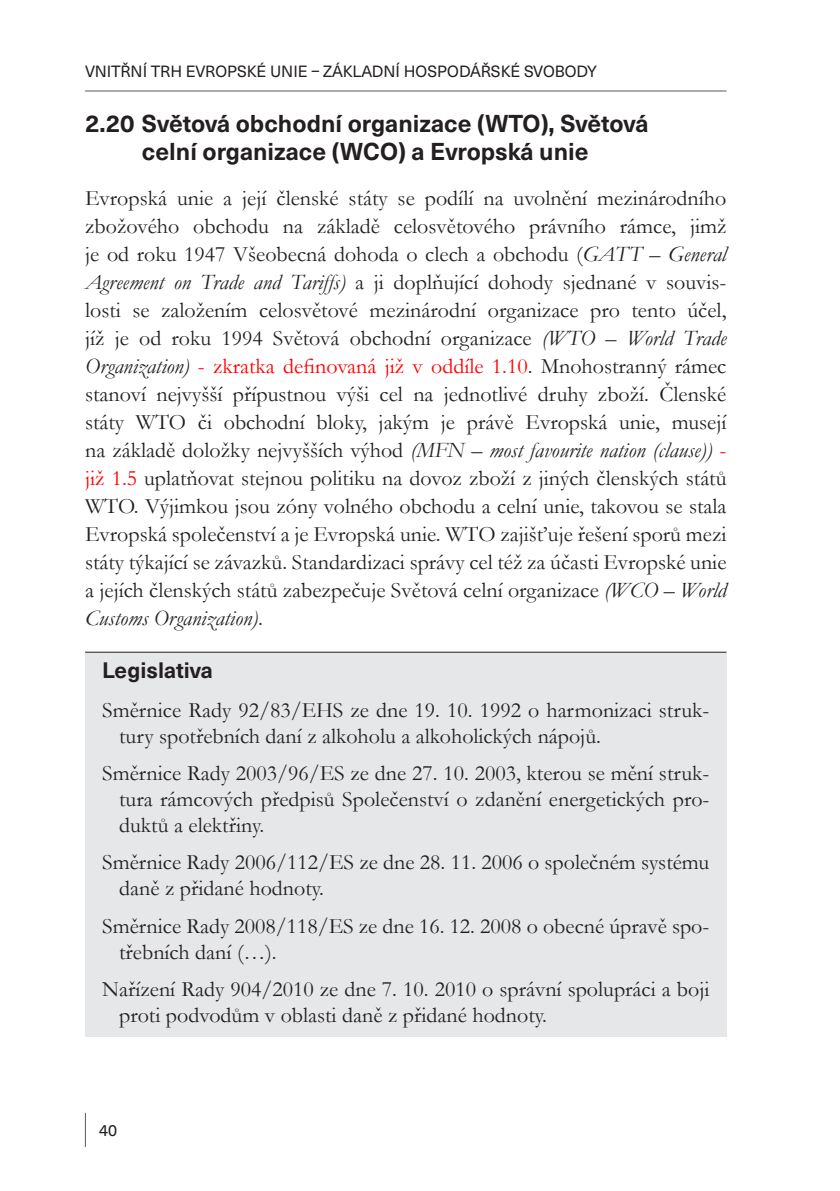
<style>
.page{position:relative;width:840px;height:1191px;background:#fff}
.page>*{position:absolute;margin:0;border:0;box-sizing:border-box;transform-origin:0 0}
.t1{font:700 24px/28px "Neue Haas Unica Pro";color:#231f20;text-align:center}
.Normální_-_InD{font:22px/28px "Garamond";color:#231f20;text-align:justify}
.Příklad_prostřední{font:22px/26px "Garamond";color:#231f20}
.Příklad_první{font:700 22px "Neue Haas Unica Pro";color:#231f20}
.t2{font:16px "Neue Haas Unica Pro";color:#231f20}
.s1{font-style:italic}
.s2{color:#f00}
</style>
<div class="page">
<hr style="left:85px;top:91px;width:641px;height:1px;background:#57585a">
<hr style="left:85px;top:1112px;width:1px;height:34px;background:#57585a">
<div style="left:85px;top:652px;width:641px;height:42px;background:#e6e7e9"></div>
<hr style="left:85px;top:651px;width:641px;height:1px;background:#231f20">
<div style="left:85px;top:694px;width:641px;height:63px;background:#e6e7e9"></div>
<div style="left:85px;top:757px;width:641px;height:90px;background:#e6e7e9"></div>
<div style="left:85px;top:846px;width:641px;height:64px;background:#e6e7e9"></div>
<div style="left:85px;top:910px;width:641px;height:63px;background:#e6e7e9"></div>
<div style="left:85px;top:973px;width:641px;height:64px;background:#e6e7e9"></div>
<p class="t2" style="left:85px;top:61px;width:513px">VNITŘNÍ TRH EVROPSKÉ UNIE – ZÁKLADNÍ HOSPODÁŘSKÉ SVOBODY</p>
<p class="t1" style="left:85px;top:109px;width:564px">2.20 Světová obchodní organizace (WTO), Světová celní organizace (WCO) a Evropská unie</p>
<p class="Normální_-_InD" style="left:85px;top:183px;width:642px">Evropská unie a její členské státy se podílí na uvolnění mezinárodního zbožového obchodu na základě celosvětového právního rámce, jimž je od roku 1947 Všeobecná dohoda o clech a obchodu (<span class="s1">GATT – General Agreement on Trade and Tariffs)</span> a ji doplňující dohody sjednané v souvis&shy;losti se založením celosvětové mezinárodní organizace pro tento účel, jíž je od roku 1994 Světová obchodní organizace <span class="s1">(WTO – World Trade Organization)</span> <span class="s2">- zkratka definovaná již v oddíle 1.10</span>. Mnohostranný rámec stanoví nejvyšší přípustnou výši cel na jednotlivé druhy zboží. Členské státy WTO či obchodní bloky, jakým je právě Evropská unie, musejí na základě doložky nejvyšších výhod <span class="s1">(MFN – most favourite nation (clause))</span> <span class="s2">- již 1.5</span> uplatňovat stejnou politiku na dovoz zboží z jiných členských států WTO. Výjimkou jsou zóny volného obchodu a celní unie, takovou se stala Evropská společenství a je Evropská unie. WTO zajišťuje řešení sporů mezi státy týkající se závazků. Standardizaci správy cel též za účasti Evropské unie a jejích členských států zabezpečuje Světová celní organizace <span class="s1">(WCO – World Customs Organization)</span>.</p>
<p class="Příklad_první" style="left:102px;top:656px;width:112px">Legislativa</p>
<p class="Příklad_prostřední" style="left:119px;top:696px;width:591px;text-indent:-17px">Směrnice Rady 92/83/EHS ze dne 19. 10. 1992 o harmonizaci struk&shy;tury spotřebních daní z alkoholu a alkoholických nápojů.</p>
<p class="Příklad_prostřední" style="left:119px;top:759px;width:591px;text-align:justify;text-indent:-17px">Směrnice Rady 2003/96/ES ze dne 27. 10. 2003, kterou se mění struk&shy;tura rámcových předpisů Společenství o zdanění energetických pro&shy;duktů a elektřiny.</p>
<p class="Příklad_prostřední" style="left:119px;top:849px;width:591px;text-indent:-17px">Směrnice Rady 2006/112/ES ze dne 28. 11. 2006 o společném systému daně z přidané hodnoty.</p>
<p class="Příklad_prostřední" style="left:119px;top:912px;width:591px;text-indent:-17px">Směrnice Rady 2008/118/ES ze dne 16. 12. 2008 o obecné úpravě spo&shy;třebních daní (…).</p>
<p class="Příklad_prostřední" style="left:119px;top:975px;width:591px;text-indent:-17px">Nařízení Rady 904/2010 ze dne 7. 10. 2010 o správní spolupráci a boji proti podvodům v oblasti daně z přidané hodnoty.</p>
<p class="t2" style="left:99px;top:1121px;width:19px">40</p>
</div>
